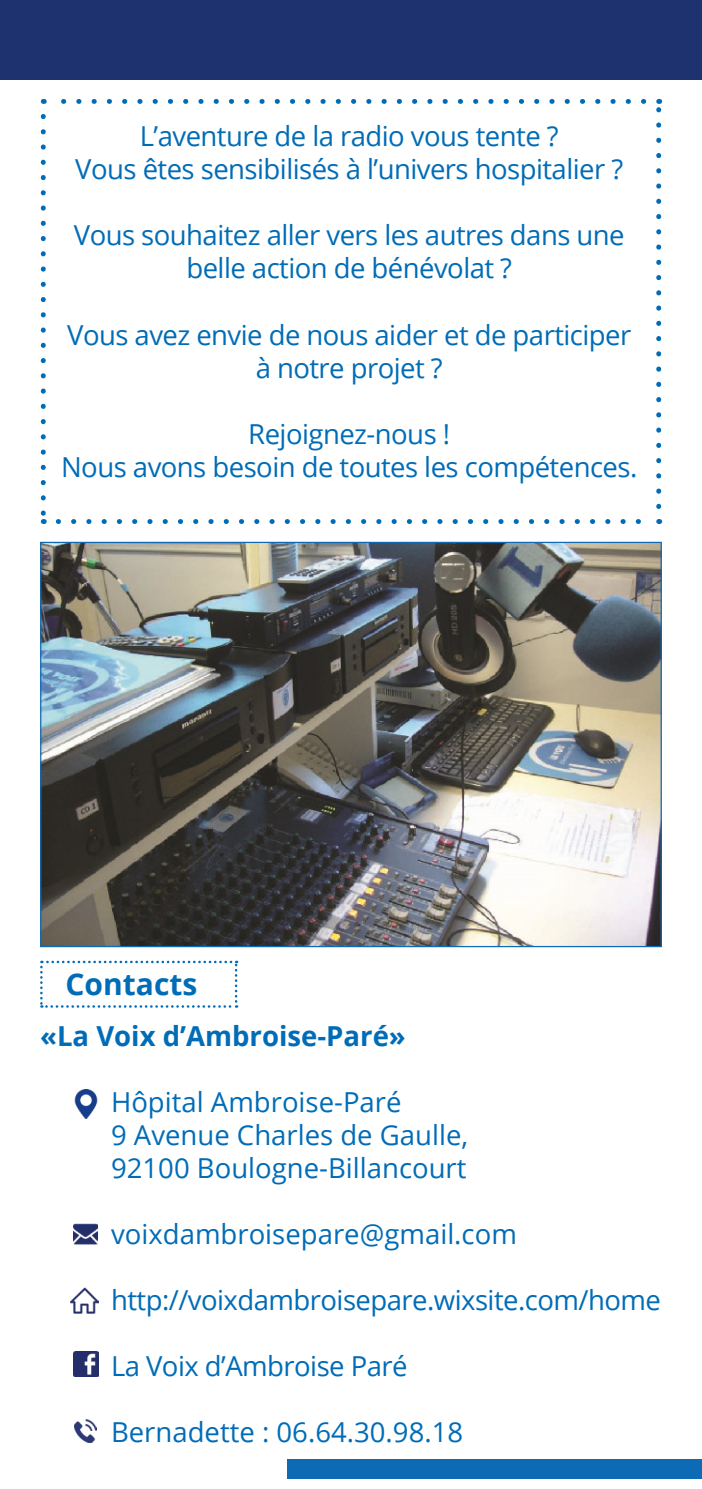
<style>
.page{position:relative;width:702px;height:1489px;background:#fff}
.page>*{position:absolute;margin:0;border:0;box-sizing:border-box;transform-origin:0 0}
.t1{font:700 30px "Open Sans";color:#006cb7}
.t2{font:27.5px/33px "Open Sans";letter-spacing:-.02em;color:#006cb7;text-align:center}
.t3{font:27.5px "Open Sans";color:#006cb7}
.t4{font:700 27.5px "Open Sans";color:#006cb7}
</style>
<div class="page">
<div style="left:0;top:0;width:702px;height:79px;background:#1d326f"></div>
<img style="left:42px;top:544px;width:617px;height:401px">
<img style="left:74px;top:1089px;width:24px;height:29px">
<img style="left:74px;top:1419px;width:23px;height:22px">
<img style="left:73px;top:1223px;width:25px;height:22px">
<img style="left:71px;top:1287px;width:27px;height:27px">
<svg style="left:58px;top:519px;width:583px;height:5px"></svg>
<svg style="left:61px;top:99px;width:582px;height:5px"></svg>
<svg style="left:41px;top:116px;width:5px;height:408px"></svg>
<svg style="left:656px;top:99px;width:5px;height:407px"></svg>
<div style="left:287px;top:1458px;width:415px;height:20px;background:#0f6ab5"></div>
<svg style="left:40px;top:960px;width:197px;height:47px"></svg>
<img style="left:73px;top:1351px;width:25px;height:25px">
<p class="t2" style="left:140px;top:119px;width:420px">L’aventure de la radio vous tente ?</p>
<p class="t2" style="left:75px;top:152px;width:549px">Vous êtes sensibilisés à l’univers hospitalier ?</p>
<p class="t2" style="left:74px;top:218px;width:552px">Vous souhaitez aller vers les autres dans une belle action de bénévolat ?</p>
<p class="t2" style="left:67px;top:317px;width:565px">Vous avez envie de nous aider et de participer à notre projet ?</p>
<p class="t2" style="left:248px;top:416px;width:203px">Rejoignez-nous !</p>
<p class="t2" style="left:61px;top:449px;width:577px">Nous avons besoin de toutes les compétences.</p>
<p class="t1" style="left:65px;top:962px;width:133px">Contacts</p>
<p class="t4" style="left:40px;top:1016px;width:367px">«La Voix d’Ambroise-Paré»</p>
<p class="t3" style="left:111px;top:1082px;width:292px">Hôpital Ambroise-Paré</p>
<p class="t3" style="left:111px;top:1115px;width:358px">9 Avenue Charles de Gaulle,</p>
<p class="t3" style="left:111px;top:1148px;width:357px">92100 Boulogne-Billancourt</p>
<p class="t3" style="left:111px;top:1214px;width:407px">voixdambroisepare@gmail.com</p>
<p class="t2" style="left:111px;top:1282px;width:551px">http://voixdambroisepare.wixsite.com/home</p>
<p class="t2" style="left:111px;top:1348px;width:298px">La Voix d’Ambroise Paré</p>
<p class="t3" style="left:111px;top:1412px;width:353px">Bernadette : 06.64.30.98.18</p>
</div>
